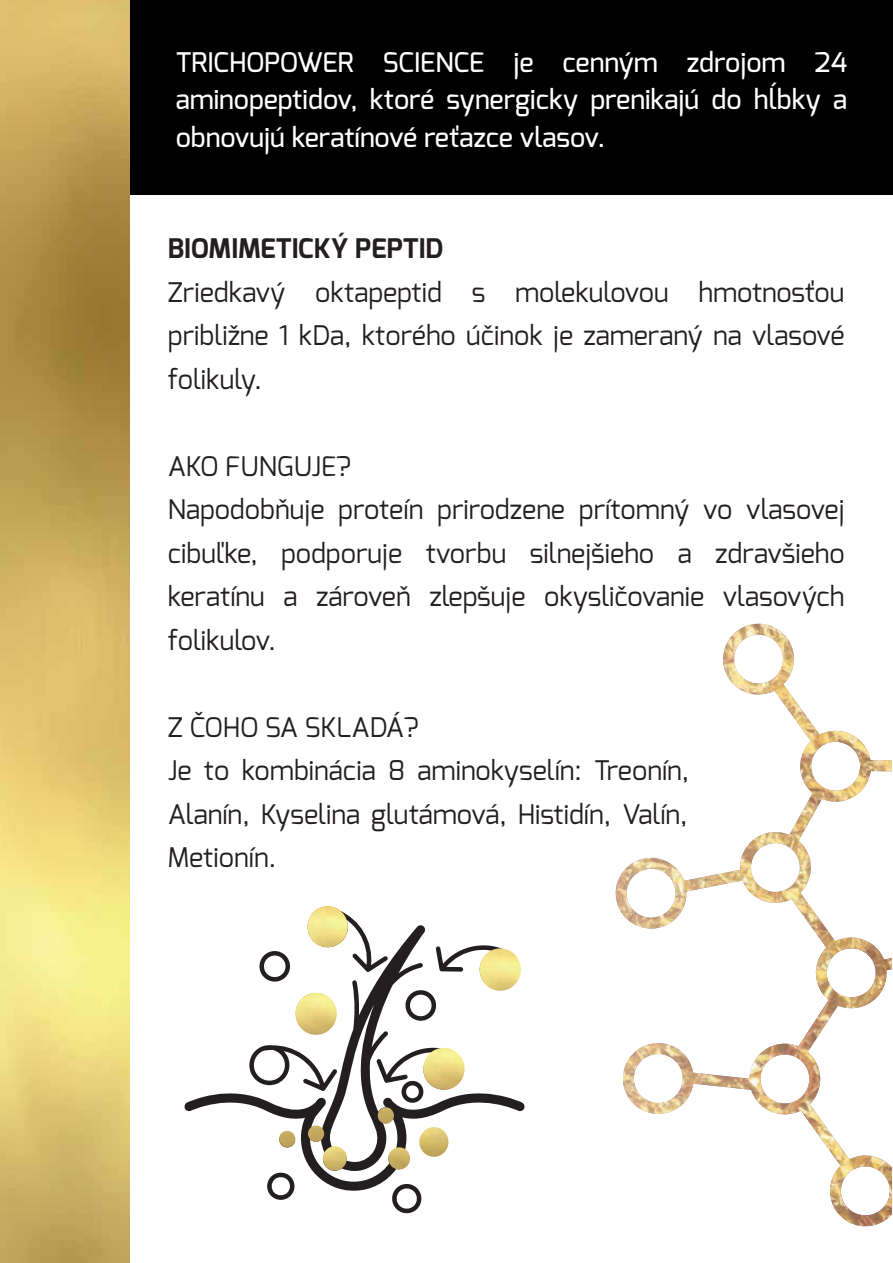
<style>
.page{position:relative;width:893px;height:1263px;background:#fff}
.page>*{position:absolute;margin:0;border:0;box-sizing:border-box;transform-origin:0 0}
.t1{font:27px/43.5px "Exo";color:#231f20}
.t2{font:500 27px/37.5px "Exo";color:#fff;text-align:justify}
.t3{font:700 27px "Exo";color:#231f20}
</style>
<div class="page">
<div style="left:0;top:1px;width:893px;height:194px;background:#000"></div>
<img style="left:615px;top:624px;width:277px;height:603px">
<img style="left:0;top:0;width:129px;height:1263px">
<svg style="left:184px;top:925px;width:341px;height:266px"></svg>
<svg style="left:308px;top:907px;width:80px;height:65px"></svg>
<svg style="left:296px;top:993px;width:40px;height:40px"></svg>
<svg style="left:259px;top:951px;width:31px;height:30px"></svg>
<svg style="left:420px;top:1127px;width:27px;height:29px"></svg>
<svg style="left:266px;top:1171px;width:30px;height:29px"></svg>
<svg style="left:391px;top:1182px;width:32px;height:31px"></svg>
<svg style="left:278px;top:1131px;width:18px;height:16px"></svg>
<svg style="left:247px;top:1045px;width:90px;height:46px"></svg>
<svg style="left:404px;top:944px;width:116px;height:77px"></svg>
<svg style="left:376px;top:1046px;width:90px;height:57px"></svg>
<img style="left:308px;top:906px;width:40px;height:41px;border-radius:20px">
<img style="left:479px;top:948px;width:42px;height:43px">
<img style="left:295px;top:993px;width:42px;height:42px;border-radius:21px">
<img style="left:423px;top:1048px;width:42px;height:42px;border-radius:21px">
<img style="left:323px;top:1146px;width:24px;height:24px;border-radius:12px">
<img style="left:419px;top:1127px;width:29px;height:30px;border-radius:15px">
<img style="left:388px;top:1147px;width:22px;height:22px;border-radius:11px">
<img style="left:378px;top:1107px;width:16px;height:17px;border-radius:8px">
<img style="left:308px;top:1125px;width:16px;height:17px;border-radius:8px">
<img style="left:279px;top:1131px;width:16px;height:16px;border-radius:8px">
<p class="t2" style="left:176px;top:43px;width:673px">TRICHOPOWER SCIENCE je cenným zdrojom 24 aminopeptidov, ktoré synergicky prenikajú do hĺbky a obnovujú keratínové reťazce vlasov.</p>
<p class="t3" style="left:168px;top:231px;width:277px">BIOMIMETICKÝ PEPTID</p>
<p class="t1" style="left:168px;top:270px;width:678px;text-align:justify">Zriedkavý oktapeptid s molekulovou hmotnosťou približne 1 kDa, ktorého účinok je zameraný na vlasové folikuly.</p>
<p class="t1" style="left:168px;top:444px;width:678px">AKO FUNGUJE?<br>Napodobňuje proteín prirodzene prítomný vo vlasovej cibuľke, podporuje tvorbu silnejšieho a zdravšieho keratínu a zároveň zlepšuje okysličovanie vlasových folikulov.</p>
<p class="t1" style="left:168px;top:705px;width:523px">Z ČOHO SA SKLADÁ?<br>Je to kombinácia 8 aminokyselín: Treonín,<br>Alanín, Kyselina glutámová, Histidín, Valín,<br>Metionín.</p>
</div>
